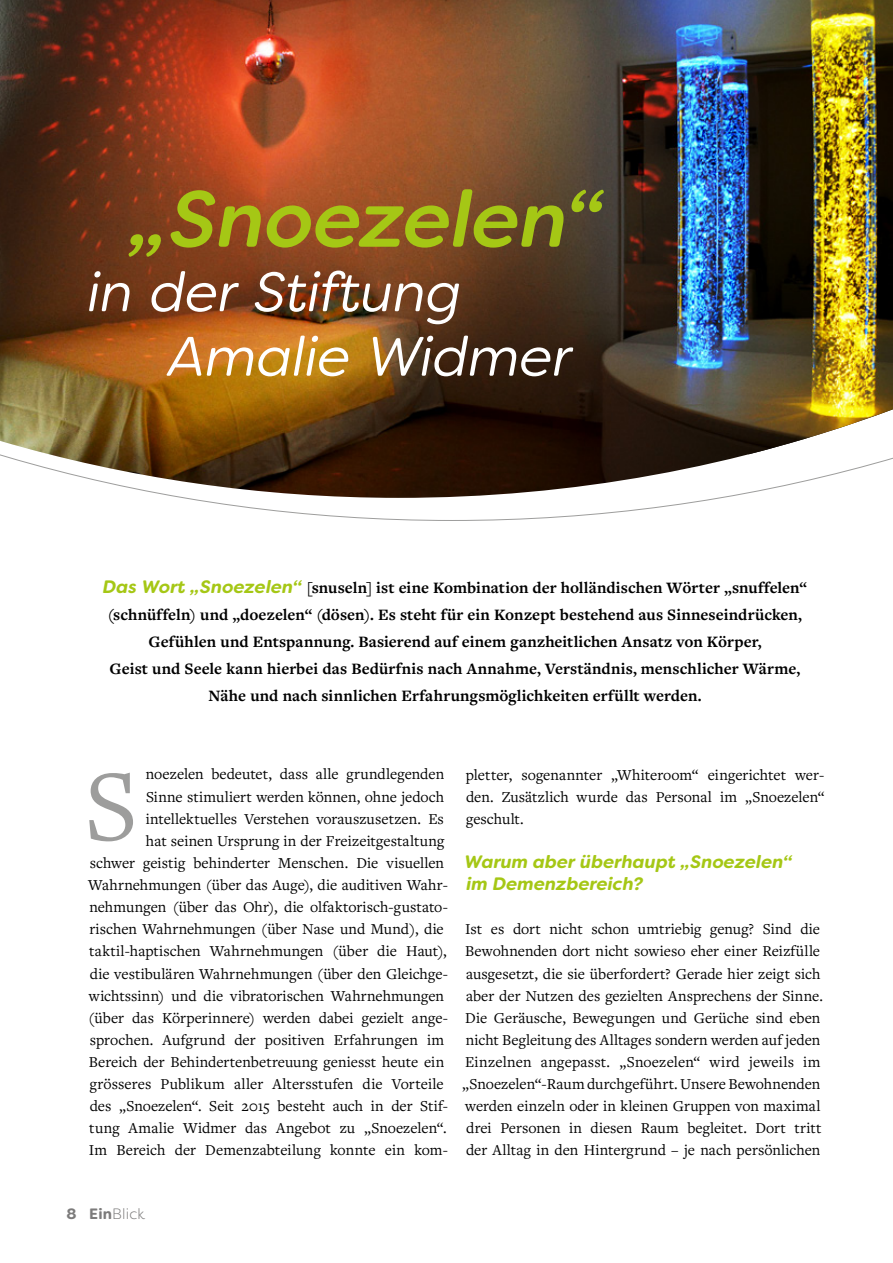
<style>
.page{position:relative;width:893px;height:1263px;background:#fff}
.page>*{position:absolute;margin:0;border:0;box-sizing:border-box;transform-origin:0 0}
.t1{font:104.4px "Freight Text Pro";color:#9d9d9c}
.t2{font:italic 500 79.5px "Filson Soft";letter-spacing:-.005em;color:#a5c715}
.t3{font:italic 55.5px/64.5px "Filson Soft";letter-spacing:-.01em;color:#fff}
.t4{font:italic 700 18px/22px "Filson Soft";letter-spacing:.005em;color:#a5c715}
.t5{font:700 16.5px/27px "Freight Text Pro";color:#000;text-align:center}
.t6{font:15.75px/22px "Freight Text Pro";color:#000;text-align:right}
.t7{font:300 15px "Filson Soft";letter-spacing:.005em;color:#7c7b7b}
.s1{font-family:"Filson Soft";font-style:italic;font-size:18px;color:#a5c715}
.s2{font-weight:700}
</style>
<div class="page">
<img style="left:0;top:0;width:893px;height:498px">
<h2 class="t2" style="left:130px;top:168px;width:475px">„Snoezelen“</h2>
<h3 class="t3" style="left:169px;top:259px;width:405px;text-indent:-81px">in der Stiftung<br>Amalie Widmer</h3>
<p class="t5" style="left:103px;top:574px;width:706px"><span class="s1">Das Wort „Snoezelen“</span> [snuseln] ist eine Kombination der holländischen Wörter „snuffelen“ (schnüffeln) und „doezelen“ (dösen). Es steht für ein Konzept bestehend aus Sinneseindrücken, Gefühlen und Entspannung. Basierend auf einem ganzheitlichen Ansatz von Körper,<br>Geist und Seele kann hierbei das Bedürfnis nach Annahme, Verständnis, menschlicher Wärme, Nähe und nach sinnlichen Erfahrungsmöglichkeiten erfüllt werden.</p>
<p class="t6" style="left:88px;top:763px;width:361px">noezelen bedeutet, dass alle grundlegenden<br>Sinne stimuliert werden können, ohne jedoch intellektuelles Verstehen vorauszusetzen. Es<br>hat seinen Ursprung in der Freizeitgestaltung<br>schwer geistig behinderter Menschen. Die visuellen Wahrnehmungen (über das Auge), die auditiven Wahr&shy;nehmungen (über das Ohr), die olfaktorisch-gustato&shy;rischen Wahrnehmungen (über Nase und Mund), die taktil-haptischen Wahrnehmungen (über die Haut), die vestibulären Wahrnehmungen (über den Gleichge&shy;wichtssinn) und die vibratorischen Wahrnehmungen (über das Körperinnere) werden dabei gezielt ange&shy;sprochen. Aufgrund der positiven Erfahrungen im Bereich der Behindertenbetreuung geniesst heute ein grösseres Publikum aller Altersstufen die Vorteile des „Snoezelen“. Seit 2015 besteht auch in der Stif&shy;tung Amalie Widmer das Angebot zu „Snoezelen“.<br>Im Bereich der Demenzabteilung konnte ein kom-</p>
<p class="t6" style="left:466px;top:763px;width:360px;text-align:justify">pletter, sogenannter „Whiteroom“ eingerichtet wer&shy;den. Zusätzlich wurde das Personal im „Snoezelen“ geschult.</p>
<h1 class="t1" style="left:85px;top:737px;width:54px">S</h1>
<p class="t4" style="left:464px;top:851px;width:329px">Warum aber überhaupt „Snoezelen“ im Demenzbereich?</p>
<p class="t6" style="left:462px;top:918px;width:362px;text-align:left">Ist es dort nicht schon umtriebig genug? Sind die Bewohnenden dort nicht sowieso eher einer Reizfülle ausgesetzt, die sie überfordert? Gerade hier zeigt sich aber der Nutzen des gezielten Ansprechens der Sinne.<br>Die Geräusche, Bewegungen und Gerüche sind eben nicht Begleitung des Alltages sondern werden auf jeden Einzelnen angepasst. „Snoezelen“ wird jeweils im „Snoezelen“-Raum durchgeführt. Unsere Bewohnenden werden einzeln oder in kleinen Gruppen von maximal drei Personen in diesen Raum begleitet. Dort tritt der Alltag in den Hintergrund – je nach persönlichen</p>
<p class="t7" style="left:66px;top:1204px;width:80px"><span class="s2">8 Ein</span>Blick</p>
</div>
